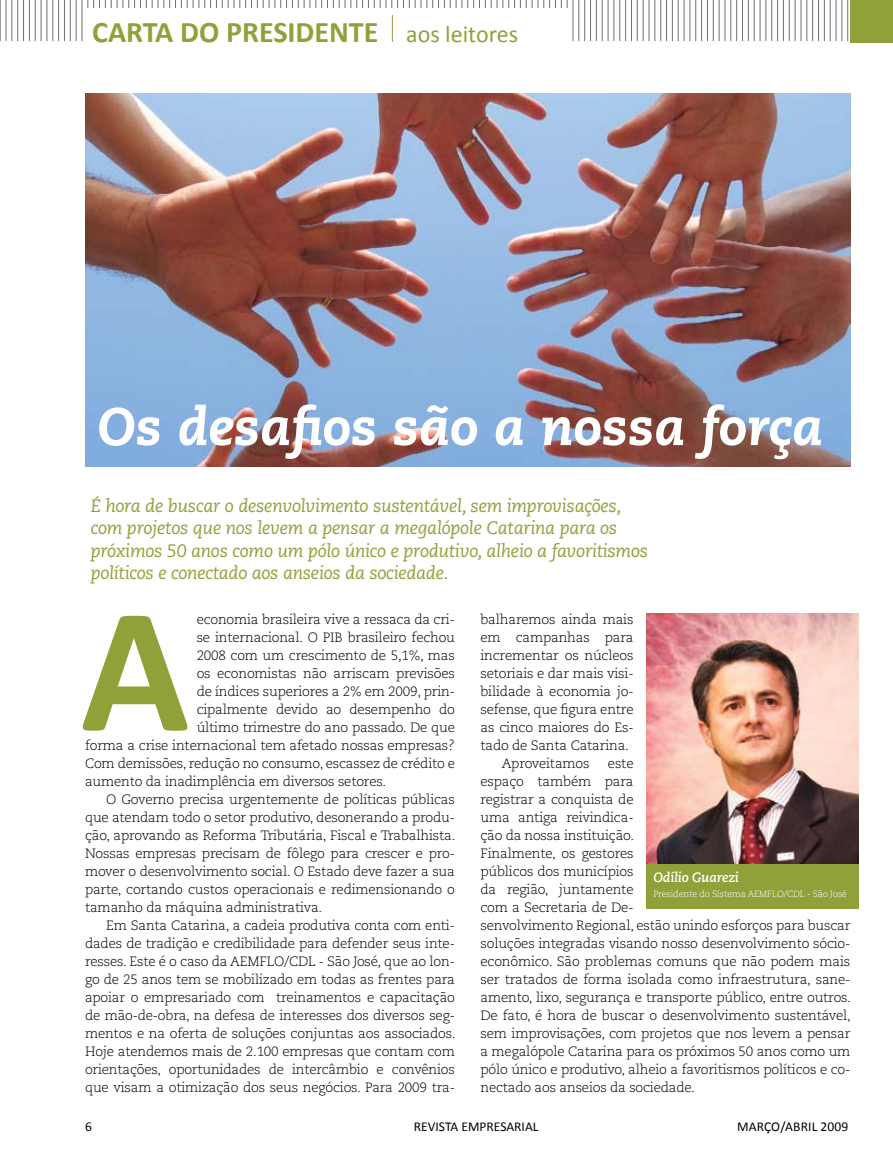
<style>
.page{position:relative;width:893px;height:1149px;background:#fff}
.page>*{position:absolute;margin:0;border:0;box-sizing:border-box;transform-origin:0 0}
.t1{font:700 180px "Calibri";color:#92a039}
.t2{font:italic 800 52.5px "Caecilia LT Std";color:#fff}
.t3{font:700 30px "Calibri";color:#92a039}
.t4{font:italic 18px/22.5px "Caecilia LT Std";letter-spacing:-.015em;color:#92a039}
.t5{font:300 13.5px/18px "Caecilia LT Std";letter-spacing:-.015em;color:#000}
.t6{font:13.5px "Calibri";color:#000}
.t7{font:italic 700 13.5px "Caecilia LT Std";letter-spacing:-.015em;color:#fff}
.t8{font:300 9px "Caecilia LT Std";letter-spacing:-.015em;color:#fff}
.s1{font-weight:400;font-size:24px}
</style>
<div class="page">
<div style="left:850px;top:0;width:43px;height:43px;background:#92a039"></div>
<svg style="left:0;top:0;width:849px;height:42px"></svg>
<img style="left:85px;top:94px;width:765px;height:372px">
<img style="left:646px;top:613px;width:213px;height:251px">
<div style="left:646px;top:864px;width:213px;height:44px;background:#92a039"></div>
<h3 class="t3" style="left:92px;top:13px;width:427px">CARTA DO PRESIDENTE <span class="s1">aos leitores</span></h3>
<h2 class="t2" style="left:98px;top:395px;width:727px">Os desafios são a nossa força</h2>
<p class="t4" style="left:91px;top:494px;width:559px">É hora de buscar o desenvolvimento sustentável, sem improvisações, com projetos que nos levem a pensar a megalópole Catarina para os próximos 50 anos como um pólo único e produtivo, alheio a favoritismos políticos e conectado aos anseios da sociedade.</p>
<h1 class="t1" style="left:81px;top:558px;width:111px">A</h1>
<p class="t5" style="left:197px;top:610px;width:260px">economia brasileira vive a ressaca da cri-</p>
<p class="t5" style="left:197px;top:628px;width:260px">se internacional. O PIB brasileiro fechou</p>
<p class="t5" style="left:197px;top:646px;width:260px">2008 com um crescimento de 5,1%, mas</p>
<p class="t5" style="left:197px;top:664px;width:260px">os economistas não arriscam previsões</p>
<p class="t5" style="left:197px;top:682px;width:260px">de índices superiores a 2% em 2009, prin-</p>
<p class="t5" style="left:197px;top:700px;width:260px">cipalmente devido ao desempenho do</p>
<p class="t5" style="left:197px;top:718px;width:260px">último trimestre do ano passado. De que</p>
<p class="t5" style="left:85px;top:736px;width:371px">forma a crise internacional tem afetado nossas empresas?</p>
<p class="t5" style="left:85px;top:754px;width:371px">Com demissões, redução no consumo, escassez de crédito e</p>
<p class="t5" style="left:85px;top:772px;width:303px">aumento da inadimplência em diversos setores.</p>
<p class="t5" style="left:106px;top:790px;width:350px">O Governo precisa urgentemente de políticas públicas</p>
<p class="t5" style="left:85px;top:808px;width:371px">que atendam todo o setor produtivo, desonerando a produ-</p>
<p class="t5" style="left:85px;top:826px;width:372px">ção, aprovando as Reforma Tributária, Fiscal e Trabalhista.</p>
<p class="t5" style="left:85px;top:844px;width:371px">Nossas empresas precisam de fôlego para crescer e pro-</p>
<p class="t5" style="left:85px;top:862px;width:371px">mover o desenvolvimento social. O Estado deve fazer a sua</p>
<p class="t5" style="left:85px;top:880px;width:371px">parte, cortando custos operacionais e redimensionando o</p>
<p class="t5" style="left:85px;top:898px;width:239px">tamanho da máquina administrativa.</p>
<p class="t5" style="left:106px;top:916px;width:350px">Em Santa Catarina, a cadeia produtiva conta com enti-</p>
<p class="t5" style="left:85px;top:934px;width:371px">dades de tradição e credibilidade para defender seus inte-</p>
<p class="t5" style="left:85px;top:952px;width:371px">resses. Este é o caso da AEMFLO/CDL - São José, que ao lon-</p>
<p class="t5" style="left:85px;top:970px;width:371px">go de 25 anos tem se mobilizado em todas as frentes para</p>
<p class="t5" style="left:85px;top:988px;width:371px">apoiar o empresariado com treinamentos e capacitação</p>
<p class="t5" style="left:85px;top:1006px;width:371px">de mão-de-obra, na defesa de interesses dos diversos seg-</p>
<p class="t5" style="left:85px;top:1024px;width:372px">mentos e na oferta de soluções conjuntas aos associados.</p>
<p class="t5" style="left:85px;top:1042px;width:371px">Hoje atendemos mais de 2.100 empresas que contam com</p>
<p class="t5" style="left:85px;top:1060px;width:371px">orientações, oportunidades de intercâmbio e convênios</p>
<p class="t5" style="left:85px;top:1078px;width:371px">que visam a otimização dos seus negócios. Para 2009 tra-</p>
<p class="t5" style="left:480px;top:610px;width:155px">balharemos ainda mais</p>
<p class="t5" style="left:480px;top:628px;width:155px">em campanhas para</p>
<p class="t5" style="left:480px;top:646px;width:155px">incrementar os núcleos</p>
<p class="t5" style="left:480px;top:664px;width:155px">setoriais e dar mais visi-</p>
<p class="t5" style="left:480px;top:682px;width:155px">bilidade à economia jo-</p>
<p class="t5" style="left:480px;top:700px;width:155px">sefense, que figura entre</p>
<p class="t5" style="left:480px;top:718px;width:155px">as cinco maiores do Es-</p>
<p class="t5" style="left:480px;top:736px;width:150px">tado de Santa Catarina.</p>
<p class="t5" style="left:502px;top:754px;width:89px">Aproveitamos</p>
<p class="t5" style="left:480px;top:754px;width:372px;text-indent:127px">este<br>espaço também para<br>registrar a conquista de<br>uma antiga reivindica-<br>ção da nossa instituição.<br>Finalmente, os gestores<br>públicos dos municípios<br>da região, juntamente<br>com a Secretaria de De-<br>senvolvimento Regional, estão unindo esforços para buscar soluções integradas visando nosso desenvolvimento sócio&shy;econômico. São problemas comuns que não podem mais ser tratados de forma isolada como infraestrutura, sane&shy;amento, lixo, segurança e transporte público, entre outros.<br>De fato, é hora de buscar o desenvolvimento sustentável, sem improvisações, com projetos que nos levem a pensar a megalópole Catarina para os próximos 50 anos como um pólo único e produtivo, alheio a favoritismos políticos e co&shy;nectado aos anseios da sociedade.</p>
<p class="t7" style="left:653px;top:869px;width:87px">Odílio Guarezi</p>
<p class="t8" style="left:653px;top:888px;width:195px">Presidente do Sistema AEMFLO/CDL - São José</p>
<p class="t6" style="left:85px;top:1118px;width:8px">6</p>
<p class="t6" style="left:414px;top:1118px;width:126px">REVISTA EMPRESARIAL</p>
<p class="t6" style="left:737px;top:1118px;width:113px">MARÇO/ABRIL 2009</p>
</div>
